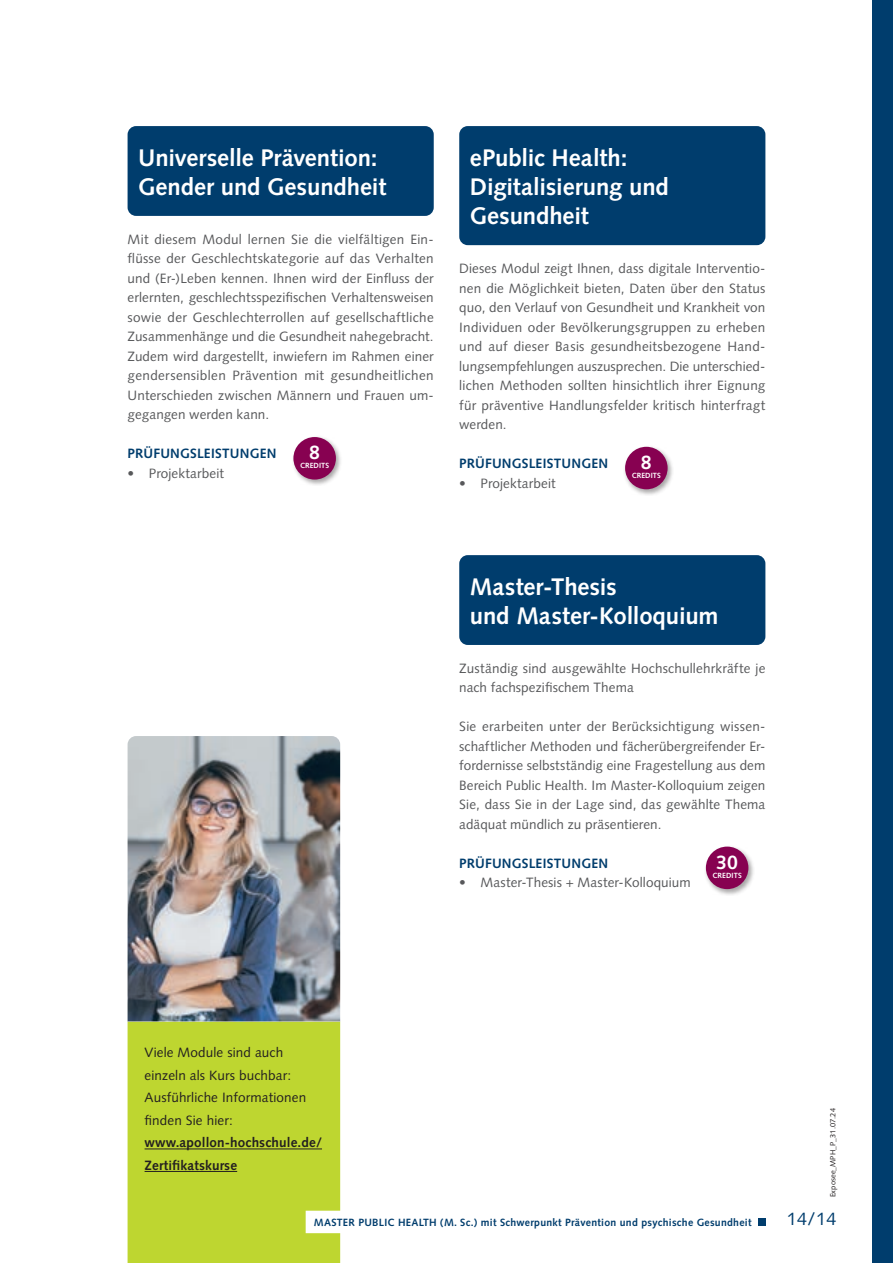
<style>
.page{position:relative;width:893px;height:1263px;background:#fff}
.page>*{position:absolute;margin:0;border:0;box-sizing:border-box;transform-origin:0 0}
.SP2023_Cur_Head_Kasten{font:700 24px/29.2px "Syntax LT Std";letter-spacing:-.005em;color:#fff}
.SP2021_CPKreise_Zahl{font:700 19.5px "Syntax LT Std";color:#fff}
.t1{font:18px "Syntax LT Std";color:#003d6d}
.SP2021_Cur_Text_9pt{font:13.5px/19.5px "Syntax LT Std";letter-spacing:.01em;color:#57585a;text-align:justify}
.t2{font:13.5px/22.5px "Syntax LT Std";letter-spacing:.01em;color:#231f20}
.SP2021_Cur_CP{font:700 13.5px "Syntax LT Std";letter-spacing:.015em;color:#003d6d}
.t3{font:700 13.5px/22.5px "Syntax LT Std";letter-spacing:.01em;color:#231f20}
.t4{font:700 10.5px "Syntax LT Std";letter-spacing:.025em;color:#003d6d}
.t5{font:7.5px "Syntax LT Std";letter-spacing:.01em;color:#231f20}
.SP2021_CP_Kreise{font:700 7.5px "Syntax LT Std";letter-spacing:.01em;color:#fff}
</style>
<div class="page">
<div style="left:128px;top:126px;width:306px;height:90px;background:#003d6d;border-radius:9px"></div>
<div style="left:291px;top:434px;width:52px;height:52px;background:#231f20;opacity:.4"></div>
<div style="left:293px;top:437px;width:43px;height:43px;background:#870151;border-radius:50%"></div>
<div style="left:459px;top:126px;width:306px;height:119px;background:#003d6d;border-radius:9px"></div>
<div style="left:459px;top:555px;width:306px;height:90px;background:#003d6d;border-radius:9px"></div>
<div style="left:622px;top:444px;width:52px;height:52px;background:#231f20;opacity:.4"></div>
<div style="left:625px;top:447px;width:43px;height:42px;background:#870151;border-radius:50%"></div>
<div style="left:703px;top:844px;width:52px;height:52px;background:#231f20;opacity:.4"></div>
<div style="left:706px;top:846px;width:42px;height:43px;background:#870151;border-radius:50%"></div>
<div style="left:128px;top:1021px;width:212px;height:242px;background:#bed630"></div>
<img style="left:128px;top:736px;width:212px;height:285px">
<hr style="left:145px;top:1149px;width:177px;height:1px;background:#231f20">
<hr style="left:145px;top:1171px;width:92px;height:1px;background:#231f20">
<div style="left:306px;top:1211px;width:464px;height:22px;background:#fff"></div>
<div style="left:758px;top:1218px;width:7px;height:7px;background:#003d6d"></div>
<div style="left:872px;top:0;width:21px;height:1263px;background:#003d6d"></div>
<p class="SP2023_Cur_Head_Kasten" style="left:138px;top:143px;width:250px">Universelle Prävention:<br>Gender und Gesundheit</p>
<p class="SP2021_Cur_Text_9pt" style="left:128px;top:229px;width:308px">Mit diesem Modul lernen Sie die vielfältigen Ein&shy;flüsse der Geschlechtskategorie auf das Verhalten und (Er-)Leben kennen. Ihnen wird der Einfluss der erlernten, geschlechtsspezifischen Verhaltensweisen sowie der Geschlechterrollen auf gesellschaftliche Zusammenhänge und die Gesundheit nahegebracht.<br>Zudem wird dargestellt, inwiefern im Rahmen einer gendersensiblen Prävention mit gesundheitlichen Unterschieden zwischen Männern und Frauen um&shy;gegangen werden kann.</p>
<p class="SP2021_Cur_CP" style="left:128px;top:446px;width:151px">PRÜFUNGSLEISTUNGEN</p>
<p class="SP2021_CPKreise_Zahl" style="left:309px;top:441px;width:12px">8</p>
<p class="SP2021_CP_Kreise" style="left:300px;top:461px;width:31px">CREDITS</p>
<p class="SP2021_Cur_Text_9pt" style="left:128px;top:463px;width:98px">• Projektarbeit</p>
<p class="SP2023_Cur_Head_Kasten" style="left:470px;top:143px;width:200px">ePublic Health:<br>Digitalisierung und<br>Gesundheit</p>
<p class="SP2021_Cur_Text_9pt" style="left:459px;top:259px;width:308px">Dieses Modul zeigt Ihnen, dass digitale Interventio&shy;nen die Möglichkeit bieten, Daten über den Status quo, den Verlauf von Gesundheit und Krankheit von Individuen oder Bevölkerungsgruppen zu erheben und auf dieser Basis gesundheitsbezogene Hand&shy;lungsempfehlungen auszusprechen. Die unterschied&shy;lichen Methoden sollten hinsichtlich ihrer Eignung für präventive Handlungsfelder kritisch hinterfragt werden.</p>
<p class="SP2021_Cur_CP" style="left:459px;top:456px;width:151px">PRÜFUNGSLEISTUNGEN</p>
<p class="SP2021_CPKreise_Zahl" style="left:641px;top:451px;width:12px">8</p>
<p class="SP2021_CP_Kreise" style="left:632px;top:471px;width:31px">CREDITS</p>
<p class="SP2021_Cur_Text_9pt" style="left:459px;top:473px;width:98px">• Projektarbeit</p>
<p class="SP2023_Cur_Head_Kasten" style="left:470px;top:572px;width:250px">Master-Thesis<br>und Master-Kolloquium</p>
<p class="SP2021_Cur_Text_9pt" style="left:459px;top:658px;width:308px">Zuständig sind ausgewählte Hochschullehrkräfte je nach fachspezifischem Thema</p>
<p class="SP2021_Cur_Text_9pt" style="left:459px;top:717px;width:308px">Sie erarbeiten unter der Berücksichtigung wissen&shy;schaftlicher Methoden und fächerübergreifender Er&shy;fordernisse selbstständig eine Fragestellung aus dem Bereich Public Health. Im Master-Kolloquium zeigen Sie, dass Sie in der Lage sind, das gewählte Thema adäquat mündlich zu präsentieren.</p>
<p class="SP2021_Cur_CP" style="left:459px;top:855px;width:151px">PRÜFUNGSLEISTUNGEN</p>
<p class="SP2021_CPKreise_Zahl" style="left:716px;top:851px;width:23px">30</p>
<p class="SP2021_CP_Kreise" style="left:712px;top:871px;width:31px">CREDITS</p>
<p class="SP2021_Cur_Text_9pt" style="left:459px;top:873px;width:233px">• Master-Thesis + Master-Kolloquium</p>
<p class="t2" style="left:145px;top:1041px;width:148px">Viele Module sind auch einzeln als Kurs buchbar:</p>
<p class="t2" style="left:145px;top:1086px;width:163px">Ausführliche Informationen finden Sie hier:</p>
<p class="t3" style="left:145px;top:1131px;width:179px">www.apollon-hochschule.de/<br>Zertifikatskurse</p>
<p class="t5" style="left:828px;top:1197px;width:91px;rotate:-90deg">Exposee_MPH_P_31.07.24</p>
<p class="t4" style="left:314px;top:1216px;width:439px">MASTER PUBLIC HEALTH (M. Sc.) mit Schwerpunkt Prävention und psychische Gesundheit</p>
<h3 class="t1" style="left:787px;top:1208px;width:51px">14/14</h3>
</div>
